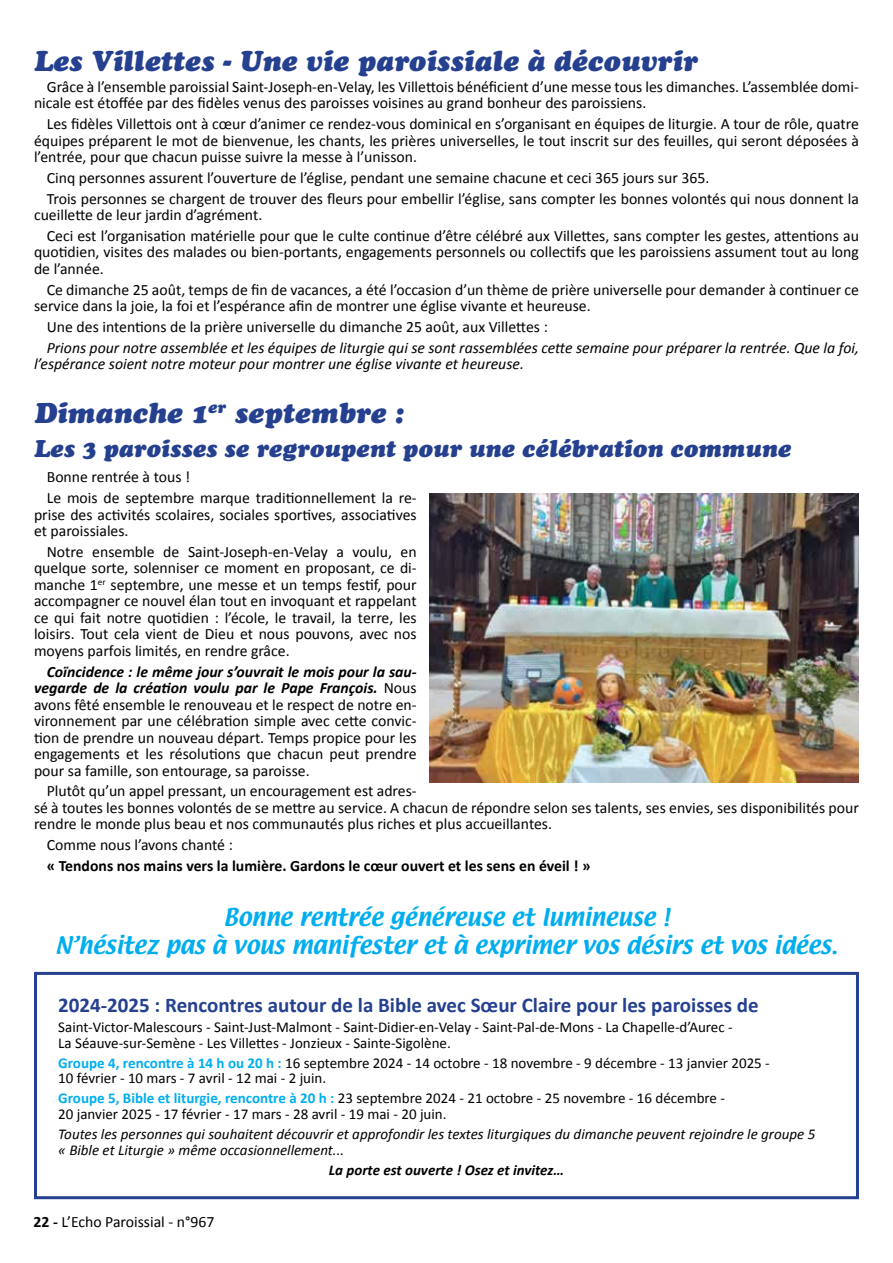
<style>
.page{position:relative;width:893px;height:1263px;background:#fff}
.page>*{position:absolute;margin:0;border:0;box-sizing:border-box;transform-origin:0 0}
.t1{font:italic 28.5px "Cooper Black Std";color:#25408f}
.t2{font:italic 24px "Cooper Black Std";color:#25408f}
.t3{font:21.3px/28px "Textile";color:#00aeef;text-align:center}
.t4{font:700 21px "Calibri";color:#25408f}
.t5{font:15.75px/16.5px "Calibri";color:#000}
.t6{font:italic 15.75px/16.5px "Calibri";color:#000}
.t7{font:700 15.75px "Calibri";color:#000}
.t8{font:15px/15.8px "Calibri";color:#000}
.t9{font:italic 15px/15.8px "Calibri";color:#000}
.t10{font:italic 700 15px "Calibri";color:#000}
.s1{font-weight:700;font-style:italic}
.s2{font-weight:700;color:#00aeef}
.s3{font-weight:700}
</style>
<div class="page">
<img style="left:429px;top:494px;width:430px;height:289px">
<div style="left:34px;top:972px;width:825px;height:227px;border:3px solid #25408f"></div>
<h1 class="t1" style="left:34px;top:43px;width:665px">Les Villettes - Une vie paroissiale à découvrir</h1>
<p class="t5" style="left:34px;top:78px;width:826px;text-indent:13px">Grâce à l’ensemble paroissial Saint-Joseph-en-Velay, les Villettois bénéficient d’une messe tous les dimanches. L’assemblée domi&shy;nicale est étoffée par des fidèles venus des paroisses voisines au grand bonheur des paroissiens.</p>
<p class="t5" style="left:34px;top:115px;width:826px;text-align:justify;text-indent:13px">Les fidèles Villettois ont à cœur d’animer ce rendez-vous dominical en s’organisant en équipes de liturgie. A tour de rôle, quatre équipes préparent le mot de bienvenue, les chants, les prières universelles, le tout inscrit sur des feuilles, qui seront déposées à l’entrée, pour que chacun puisse suivre la messe à l’unisson.</p>
<p class="t5" style="left:47px;top:166px;width:814px;line-height:20.7px">Cinq personnes assurent l’ouverture de l’église, pendant une semaine chacune et ceci 365 jours sur 365.<br>Trois personnes se chargent de trouver des fleurs pour embellir l’église, sans compter les bonnes volontés qui nous donnent la</p>
<p class="t5" style="left:47px;top:204px;width:814px;line-height:20.7px;text-indent:-13px">cueillette de leur jardin d’agrément.<br>Ceci est l’organisation matérielle pour que le culte continue d’être célébré aux Villettes, sans compter les gestes, attentions au</p>
<p class="t5" style="left:34px;top:243px;width:826px">quotidien, visites des malades ou bien-portants, engagements personnels ou collectifs que les paroissiens assument tout au long de l’année.</p>
<p class="t5" style="left:34px;top:280px;width:826px;text-indent:13px">Ce dimanche 25 août, temps de fin de vacances, a été l’occasion d’un thème de prière universelle pour demander à continuer ce service dans la joie, la foi et l’espérance afin de montrer une église vivante et heureuse.</p>
<p class="t5" style="left:47px;top:318px;width:503px">Une des intentions de la prière universelle du dimanche 25 août, aux Villettes :</p>
<p class="t6" style="left:34px;top:338px;width:826px;text-indent:13px">Prions pour notre assemblée et les équipes de liturgie qui se sont rassemblées cette semaine pour préparer la rentrée. Que la foi, l’espérance soient notre moteur pour montrer une église vivante et heureuse.</p>
<h1 class="t1" style="left:34px;top:395px;width:371px">Dimanche 1<sup>er</sup> septembre :</h1>
<h2 class="t2" style="left:34px;top:434px;width:758px">Les 3 paroisses se regroupent pour une célébration commune</h2>
<p class="t5" style="left:47px;top:466px;width:371px;line-height:20.7px">Bonne rentrée à tous !<br>Le mois de septembre marque traditionnellement la re-</p>
<p class="t5" style="left:34px;top:505px;width:384px">prise des activités scolaires, sociales sportives, associatives et paroissiales.</p>
<p class="t5" style="left:34px;top:543px;width:384px;text-align:justify;text-indent:13px">Notre ensemble de Saint-Joseph-en-Velay a voulu, en quelque sorte, solenniser ce moment en proposant, ce di&shy;manche 1<sup>er</sup> septembre, une messe et un temps festif, pour accompagner ce nouvel élan tout en invoquant et rappelant ce qui fait notre quotidien : l’école, le travail, la terre, les loisirs. Tout cela vient de Dieu et nous pouvons, avec nos moyens parfois limités, en rendre grâce.</p>
<p class="t5" style="left:34px;top:662px;width:384px;text-align:justify;text-indent:13px"><span class="s1">Coïncidence : le même jour s’ouvrait le mois pour la sau&shy;vegarde de la création voulu par le Pape François.</span> Nous avons fêté ensemble le renouveau et le respect de notre en&shy;vironnement par une célébration simple avec cette convic&shy;tion de prendre un nouveau départ. Temps propice pour les engagements et les résolutions que chacun peut prendre pour sa famille, son entourage, sa paroisse.</p>
<p class="t5" style="left:34px;top:782px;width:826px;text-indent:13px">Plutôt qu’un appel pressant, un encouragement est adres-<br>sé à toutes les bonnes volontés de se mettre au service. A chacun de répondre selon ses talents, ses envies, ses disponibilités pour rendre le monde plus beau et nos communautés plus riches et plus accueillantes.</p>
<p class="t5" style="left:47px;top:836px;width:188px">Comme nous l’avons chanté :</p>
<p class="t7" style="left:47px;top:856px;width:545px">« Tendons nos mains vers la lumière. Gardons le cœur ouvert et les sens en éveil ! »</p>
<h3 class="t3" style="left:55px;top:904px;width:784px">Bonne rentrée généreuse et lumineuse !<br>N’hésitez pas à vous manifester et à exprimer vos désirs et vos idées.</h3>
<h3 class="t4" style="left:58px;top:992px;width:702px">2024-2025 : Rencontres autour de la Bible avec Sœur Claire pour les paroisses de</h3>
<p class="t8" style="left:58px;top:1018px;width:676px">Saint-Victor-Malescours - Saint-Just-Malmont - Saint-Didier-en-Velay - Saint-Pal-de-Mons - La Chapelle-d’Aurec -<br>La Séauve-sur-Semène - Les Villettes - Jonzieux - Sainte-Sigolène.</p>
<p class="t8" style="left:58px;top:1054px;width:713px"><span class="s2">Groupe 4, rencontre à 14 h ou 20 h :</span> 16 septembre 2024 - 14 octobre - 18 novembre - 9 décembre - 13 janvier 2025 -<br>10 février - 10 mars - 7 avril - 12 mai - 2 juin.</p>
<p class="t8" style="left:58px;top:1090px;width:668px"><span class="s2">Groupe 5, Bible et liturgie, rencontre à 20 h :</span> 23 septembre 2024 - 21 octobre - 25 novembre - 16 décembre -<br>20 janvier 2025 - 17 février - 17 mars - 28 avril - 19 mai - 20 juin.</p>
<p class="t9" style="left:58px;top:1125px;width:759px">Toutes les personnes qui souhaitent découvrir et approfondir les textes liturgiques du dimanche peuvent rejoindre le groupe 5 « Bible et Liturgie » même occasionnellement...</p>
<p class="t10" style="left:329px;top:1160px;width:237px">La porte est ouverte ! Osez et invitez…</p>
<p class="t5" style="left:34px;top:1213px;width:182px"><span class="s3">22 -</span> L’Echo Paroissial - n°967</p>
</div>
